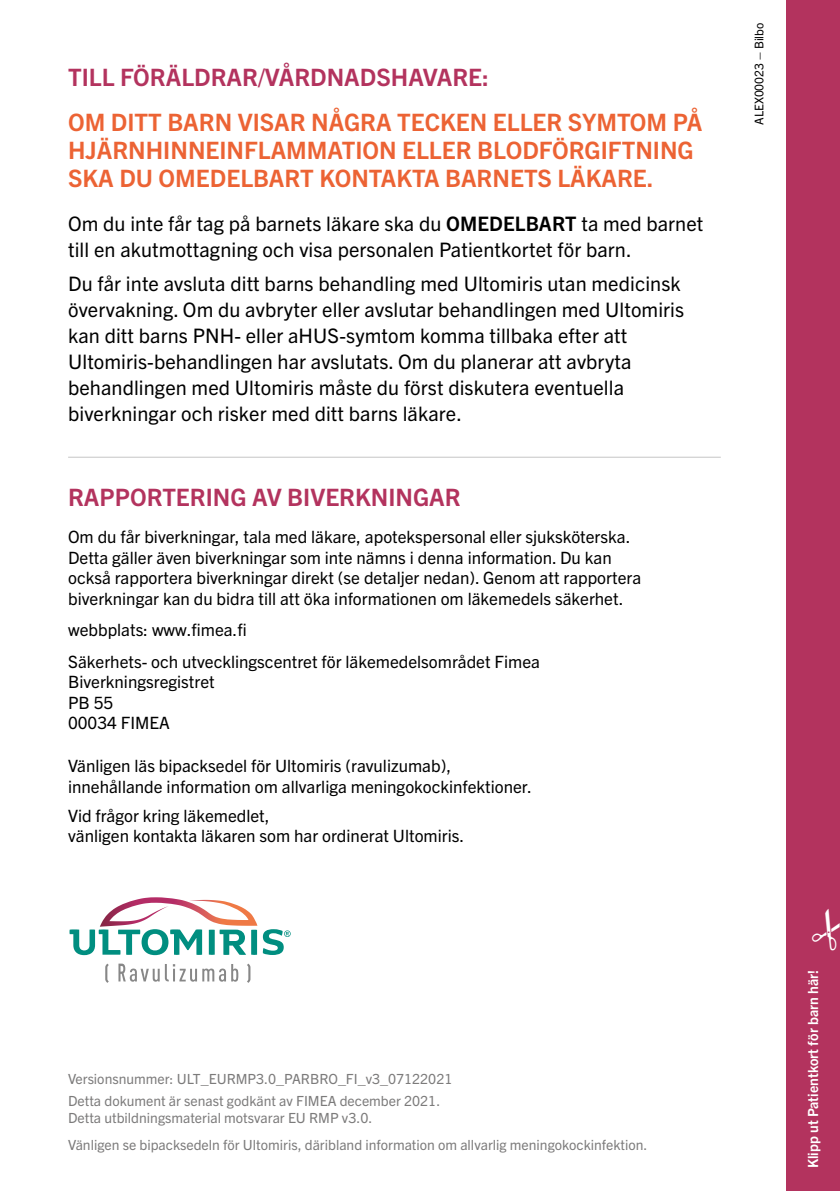
<style>
.page{position:relative;width:840px;height:1191px;background:#fff}
.page>*{position:absolute;margin:0;border:0;box-sizing:border-box;transform-origin:0 0}
.t1{font:700 24px/28px "Trade Gothic Next LT Pro";color:#ec6334}
.t2{font:700 24px "Trade Gothic Next LT Pro";color:#b3335e}
.t3{font:20px/26px "Trade Gothic Next LT Pro";letter-spacing:.005em;color:#000}
.t4{font:17px/20.4px "Trade Gothic Next LT Pro";color:#000}
.t5{font:14px/22.4px "Trade Gothic Next LT Pro";color:#7c7b7b}
.t6{font:700 14px "Trade Gothic Next LT Pro";color:#fff}
.t7{font:12px "Trade Gothic Next LT Pro";color:#000}
.s1{font-weight:700}
</style>
<div class="page">
<div style="left:785px;top:0;width:54px;height:1191px;background:#b3335e"></div>
<svg style="left:69px;top:897px;width:221px;height:58px"></svg>
<svg style="left:105px;top:963px;width:4px;height:20px"></svg>
<svg style="left:247px;top:963px;width:3px;height:20px"></svg>
<svg style="left:118px;top:963px;width:120px;height:18px"></svg>
<hr style="left:68px;top:457px;width:652px;height:1px;background:#c6c6c6">
<h1 class="t2" style="left:68px;top:61px;width:422px">TILL FÖRÄLDRAR/VÅRDNADSHAVARE:</h1>
<h1 class="t1" style="left:68px;top:107px;width:635px">OM DITT BARN VISAR NÅGRA TECKEN ELLER SYMTOM PÅ<br>HJÄRNHINNEINFLAMMATION ELLER BLODFÖRGIFTNING<br>SKA DU OMEDELBART KONTAKTA BARNETS LÄKARE.</h1>
<p class="t3" style="left:68px;top:209px;width:636px">Om du inte får tag på barnets läkare ska du <span class="s1">OMEDELBART</span> ta med barnet till en akutmottagning och visa personalen Patientkortet för barn.</p>
<p class="t3" style="left:68px;top:269px;width:617px">Du får inte avsluta ditt barns behandling med Ultomiris utan medicinsk övervakning. Om du avbryter eller avslutar behandlingen med Ultomiris kan ditt barns PNH- eller aHUS-symtom komma tillbaka efter att Ultomiris-behandlingen har avslutats. Om du planerar att avbryta behandlingen med Ultomiris måste du först diskutera eventuella biverkningar och risker med ditt barns läkare.</p>
<h1 class="t2" style="left:68px;top:480px;width:394px">RAPPORTERING AV BIVERKNINGAR</h1>
<p class="t4" style="left:68px;top:526px;width:574px">Om du får biverkningar, tala med läkare, apotekspersonal eller sjuksköterska.<br>Detta gäller även biverkningar som inte nämns i denna information. Du kan också rapportera biverkningar direkt (se detaljer nedan). Genom att rapportera biverkningar kan du bidra till att öka informationen om läkemedels säkerhet.</p>
<p class="t4" style="left:68px;top:613px;width:473px;line-height:31.8px">webbplats: www.fimea.fi<br>Säkerhets- och utvecklingscentret för läkemedelsområdet Fimea</p>
<p class="t4" style="left:68px;top:671px;width:148px">Biverkningsregistret<br>PB 55<br>00034 FIMEA</p>
<p class="t4" style="left:68px;top:755px;width:465px">Vänligen läs bipacksedel för Ultomiris (ravulizumab), innehållande information om allvarliga meningokockinfektioner.</p>
<p class="t4" style="left:68px;top:804px;width:397px">Vid frågor kring läkemedlet,<br>vänligen kontakta läkaren som har ordinerat Ultomiris.</p>
<p class="t5" style="left:68px;top:1066px;width:385px">Versionsnummer: ULT_EURMP3.0_PARBRO_FI_v3_07122021<br>Detta dokument är senast godkänt av FIMEA december 2021.</p>
<p class="t5" style="left:68px;top:1105px;width:305px">Detta utbildningsmaterial motsvarar EU RMP v3.0.</p>
<p class="t5" style="left:68px;top:1132px;width:580px">Vänligen se bipacksedeln för Ultomiris, däribland information om allvarlig meningokockinfektion.</p>
<p class="t7" style="left:750px;top:125px;width:104px;rotate:-90deg">ALEX00023 – Bilbo</p>
<p class="t6" style="left:802px;top:1168px;width:200px;rotate:-90deg">Klipp ut Patientkort för barn här!</p>
</div>
